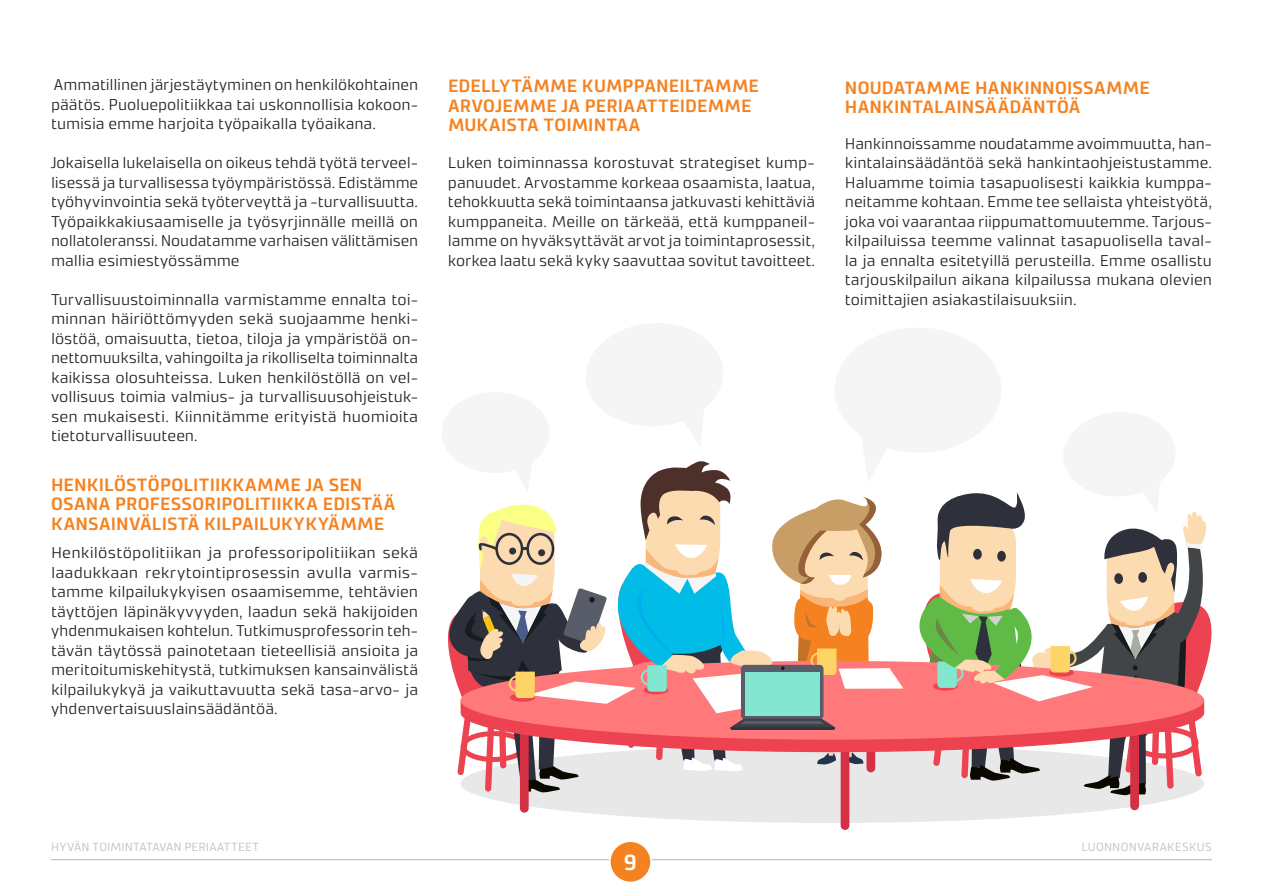
<style>
.page{position:relative;width:1263px;height:893px;background:#fff}
.page>*{position:absolute;margin:0;border:0;box-sizing:border-box;transform-origin:0 0}
.t1{font:600 22.05px "Accura";color:#fff}
.t2{font:600 18px/19.5px "Accura";letter-spacing:.01em;color:#f58220}
.leipis{font:300 15.75px/19.5px "Accura";color:#231f20;text-align:justify}
.t3{font:300 11.85px "Accura";letter-spacing:.02em;color:#bcbdc0}
</style>
<div class="page">
<hr style="left:652px;top:859px;width:560px;height:1px;background:#bcbdc0">
<hr style="left:51px;top:859px;width:558px;height:1px;background:#bcbdc0">
<div style="left:610px;top:841px;width:41px;height:41px;background:#f58220;border-radius:50%"></div>
<div style="left:609px;top:840px;width:43px;height:43px;border:2px solid #fff;border-radius:50%"></div>
<div style="left:461px;top:744px;width:743px;height:79px;background:#e8e8e8;border-radius:50%"></div>
<div style="left:520px;top:704px;width:9px;height:109px;background:#d63045;border-radius:4px"></div>
<div style="left:841px;top:721px;width:8px;height:109px;background:#d63045;border-radius:4px"></div>
<div style="left:1130px;top:701px;width:9px;height:109px;background:#d63045;border-radius:4px"></div>
<svg style="left:447px;top:461px;width:765px;height:334px"></svg>
<p class="leipis" style="left:51px;top:75px;width:369px">Ammatillinen järjestäytyminen on henkilökohtainen päätös. Puoluepolitiikkaa tai uskonnollisia kokoon&shy;tumisia emme harjoita työpaikalla työaikana.</p>
<p class="leipis" style="left:51px;top:153px;width:369px">Jokaisella lukelaisella on oikeus tehdä työtä terveel&shy;lisessä ja turvallisessa työympäristössä. Edistämme työhyvinvointia sekä työterveyttä ja -turvallisuutta.<br>Työpaikkakiusaamiselle ja työsyrjinnälle meillä on nollatoleranssi. Noudatamme varhaisen välittämisen mallia esimiestyössämme</p>
<p class="leipis" style="left:51px;top:289px;width:369px">Turvallisuustoiminnalla varmistamme ennalta toi&shy;minnan häiriöttömyyden sekä suojaamme henki&shy;löstöä, omaisuutta, tietoa, tiloja ja ympäristöä on&shy;nettomuuksilta, vahingoilta ja rikolliselta toiminnalta kaikissa olosuhteissa. Luken henkilöstöllä on vel&shy;vollisuus toimia valmius- ja turvallisuusohjeistuk&shy;sen mukaisesti. Kiinnitämme erityistä huomioita tietoturvallisuuteen.</p>
<p class="t2" style="left:51px;top:474px;width:346px">HENKILÖSTÖPOLITIIKKAMME JA SEN<br>OSANA PROFESSORIPOLITIIKKA EDISTÄÄ<br>KANSAINVÄLISTÄ KILPAILUKYKYÄMME</p>
<p class="leipis" style="left:51px;top:543px;width:369px">Henkilöstöpolitiikan ja professoripolitiikan sekä laadukkaan rekrytointiprosessin avulla varmis&shy;tamme kilpailukykyisen osaamisemme, tehtävien täyttöjen läpinäkyvyyden, laadun sekä hakijoiden yhdenmukaisen kohtelun. Tutkimusprofessorin teh&shy;tävän täytössä painotetaan tieteellisiä ansioita ja meritoitumiskehitystä, tutkimuksen kansainvälistä kilpailukykyä ja vaikuttavuutta sekä tasa-arvo- ja yhdenvertaisuuslainsäädäntöä.</p>
<p class="t2" style="left:448px;top:76px;width:313px">EDELLYTÄMME KUMPPANEILTAMME<br>ARVOJEMME JA PERIAATTEIDEMME<br>MUKAISTA TOIMINTAA</p>
<p class="leipis" style="left:448px;top:153px;width:369px">Luken toiminnassa korostuvat strategiset kump&shy;panuudet. Arvostamme korkeaa osaamista, laatua, tehokkuutta sekä toimintaansa jatkuvasti kehittäviä kumppaneita. Meille on tärkeää, että kumppaneil&shy;lamme on hyväksyttävät arvot ja toimintaprosessit, korkea laatu sekä kyky saavuttaa sovitut tavoitteet.</p>
<p class="t2" style="left:845px;top:77px;width:306px">NOUDATAMME HANKINNOISSAMME<br>HANKINTALAINSÄÄDÄNTÖÄ</p>
<p class="leipis" style="left:845px;top:133px;width:369px">Hankinnoissamme noudatamme avoimmuutta, han&shy;kintalainsäädäntöä sekä hankintaohjeistustamme.<br>Haluamme toimia tasapuolisesti kaikkia kumppa&shy;neitamme kohtaan. Emme tee sellaista yhteistyötä, joka voi vaarantaa riippumattomuutemme. Tarjous&shy;kilpailuissa teemme valinnat tasapuolisella taval&shy;la ja ennalta esitetyillä perusteilla. Emme osallistu tarjouskilpailun aikana kilpailussa mukana olevien toimittajien asiakastilaisuuksiin.</p>
<p class="t3" style="left:51px;top:839px;width:210px">HYVÄN TOIMINTATAVAN PERIAATTEET</p>
<p class="t3" style="left:1081px;top:839px;width:132px">LUONNONVARAKESKUS</p>
<h1 class="t1" style="left:624px;top:848px;width:14px">9</h1>
</div>
